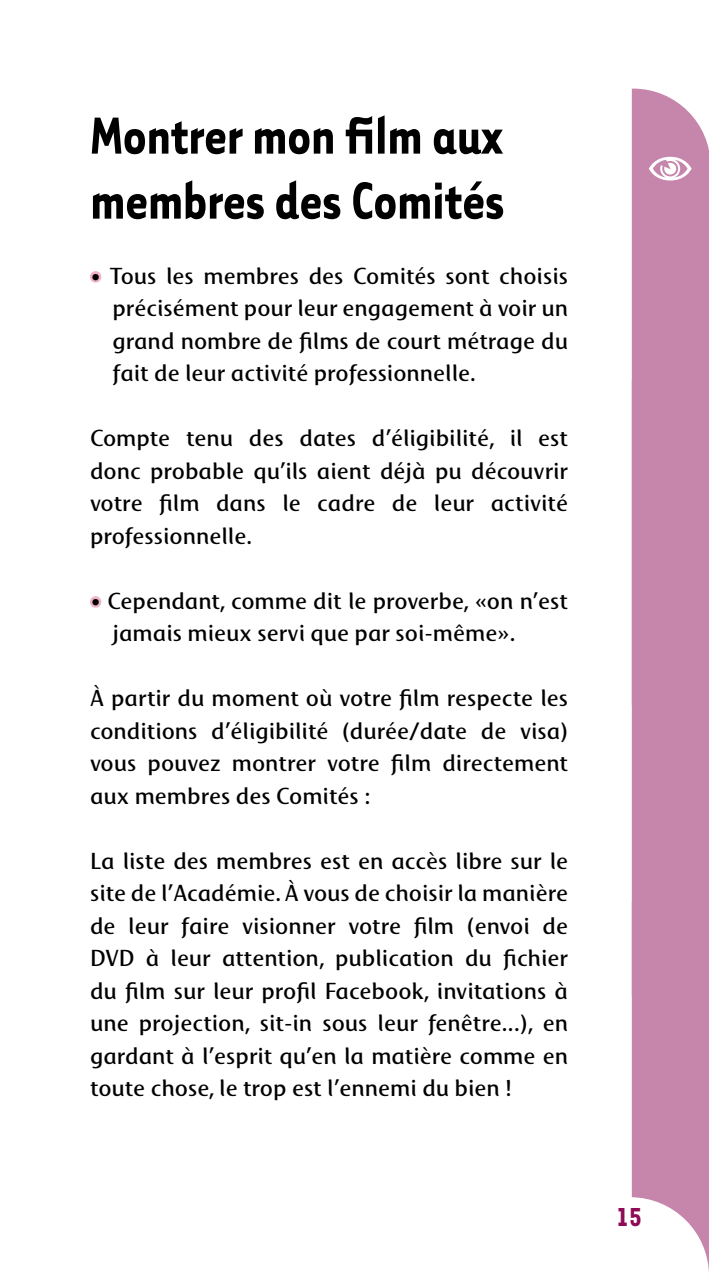
<style>
.page{position:relative;width:709px;height:1276px;background:#fff}
.page>*{position:absolute;margin:0;border:0;box-sizing:border-box;transform-origin:0 0}
.t1{font:700 60px/65px "Tarzana Narrow";letter-spacing:-.01em;color:#000;scale:.95 1}
.t2{font:700 30px "Tarzana Narrow";color:#8e0b56}
.t3{font:22.5px/32.5px "Mosquito";color:#000;text-align:justify}
</style>
<div class="page">
<div style="left:632px;top:89px;width:77px;height:290px;background:#c685ab"></div>
<div style="left:632px;top:379px;width:77px;height:522px;background:#c685ab"></div>
<svg style="left:631px;top:901px;width:78px;height:371px"></svg>
<div style="left:90px;top:271px;width:11px;height:12px;border:5px solid #f0b3ca;border-radius:50%"></div>
<div style="left:90px;top:596px;width:11px;height:12px;border:5px solid #f0b3ca;border-radius:50%"></div>
<svg style="left:648px;top:157px;width:43px;height:23px"></svg>
<h1 class="t1" style="left:90px;top:100px;width:438px">Montrer mon film aux membres des Comités</h1>
<p class="t3" style="left:112px;top:259px;width:457px;text-indent:-22px">• Tous les membres des Comités sont choisis précisément pour leur engagement à voir un grand nombre de films de court métrage du fait de leur activité professionnelle.</p>
<p class="t3" style="left:90px;top:421px;width:479px">Compte tenu des dates d’éligibilité, il est donc probable qu’ils aient déjà pu découvrir votre film dans le cadre de leur activité professionnelle.</p>
<p class="t3" style="left:112px;top:584px;width:457px;text-indent:-22px">• Cependant, comme dit le proverbe, «on n’est jamais mieux servi que par soi-même».</p>
<p class="t3" style="left:90px;top:681px;width:479px">À partir du moment où votre film respecte les conditions d’éligibilité (durée/date de visa) vous pouvez montrer votre film directement aux membres des Comités :</p>
<p class="t3" style="left:90px;top:844px;width:479px">La liste des membres est en accès libre sur le site de l’Académie. À vous de choisir la manière de leur faire visionner votre film (envoi de DVD à leur attention, publication du fichier du film sur leur profil Facebook, invitations à une projection, sit-in sous leur fenêtre...), en gardant à l’esprit qu’en la matière comme en toute chose, le trop est l’ennemi du bien !</p>
<h2 class="t2" style="left:615px;top:1198px;width:28px">15</h2>
</div>
